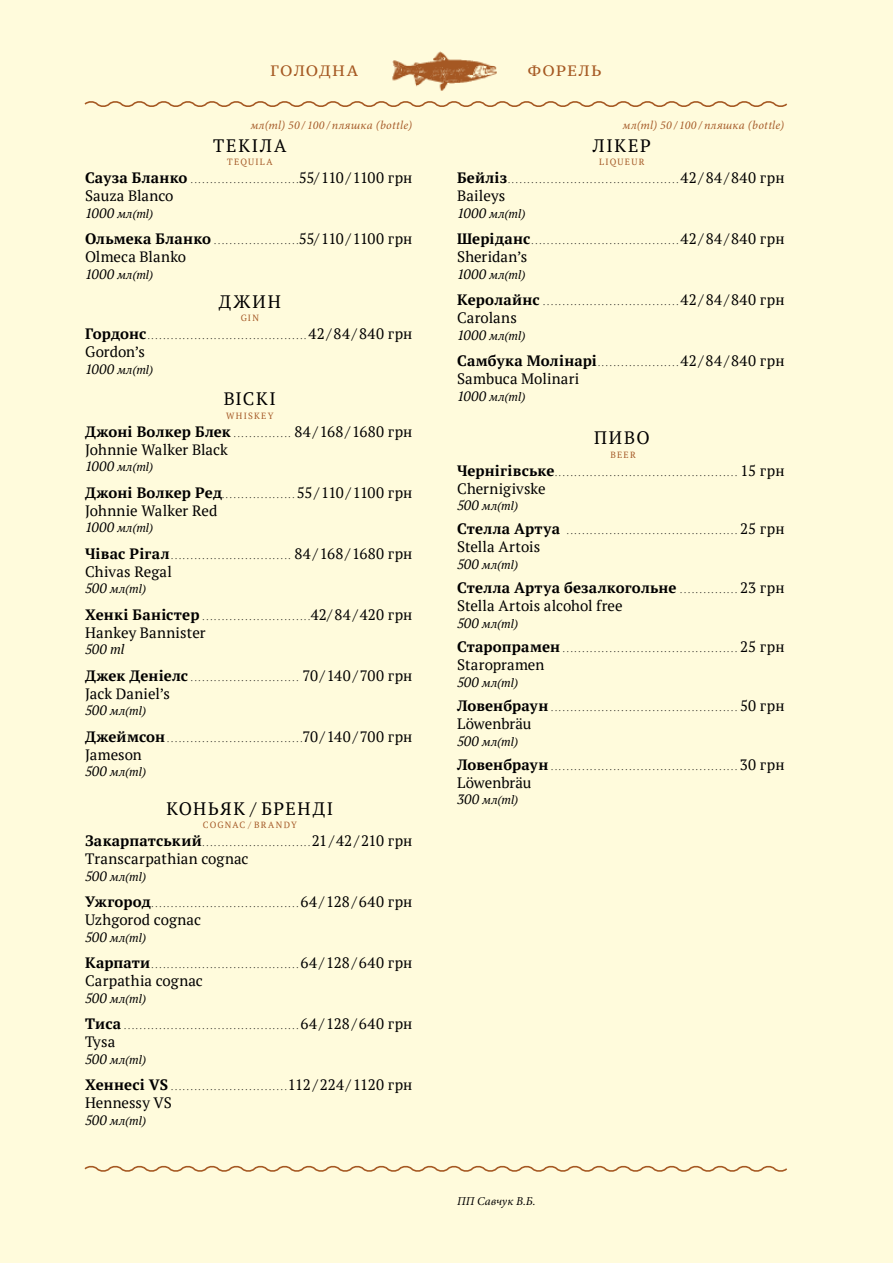
<style>
.page{position:relative;width:893px;height:1263px;background:#fffbdc}
.page>*{position:absolute;margin:0;border:0;box-sizing:border-box;transform-origin:0 0}
.t1{font:18px "PT Serif";letter-spacing:.1em;color:#000}
.t2{font:18px "PT Serif";letter-spacing:.08em;color:#000}
.t3{font:15px/18px "PT Serif";letter-spacing:.005em;color:#000}
.t4{font:15px "PT Serif Caption";letter-spacing:.1em;color:#a55a28}
.t5{font:italic 13.5px "PT Serif";color:#000}
.t6{font:italic 12px "PT Serif";letter-spacing:.02em;color:#000}
.t7{font:italic 12px "Minion Pro";letter-spacing:.02em;color:#a55a28}
.t8{font:italic 12px "Minion Pro";color:#000}
.t9{font:9px "PT Serif";letter-spacing:.135em;color:#a55a28}
.t10{font:7.5px "PT Serif";color:#000}
.s1{font-weight:700;font-size:15px}
.s2{font-size:15px}
.s3{font-size:13.5px}
.s4{font-weight:700}
.s5{font-size:7.5px}
</style>
<div class="page">
<h2 class="t4" style="left:270px;top:61px;width:89px">ГОЛОДНА</h2>
<h2 class="t4" style="left:528px;top:61px;width:75px">ФОРЕЛЬ</h2>
<h3 class="t7" style="left:251px;top:117px;width:163px">мл(ml) 50 / 100 / пляшка (bottle)</h3>
<h1 class="t1" style="left:213px;top:133px;width:75px">ТЕКІЛА</h1>
<p class="t9" style="left:227px;top:156px;width:47px">TEQUILA</p>
<p class="t10" style="left:85px;top:175px;width:329px"><span class="s1">Сауза Бланко</span> . . . . . . . . . . . . . . . . . . . . . . . . . . . <span class="s2">55/110/1100 грн</span></p>
<h2 class="t3" style="left:85px;top:187px;width:90px">Sauza Blanco</h2>
<h3 class="t6" style="left:85px;top:206px;width:70px"><span class="s3">1000</span> мл(ml)</h3>
<p class="t10" style="left:85px;top:236px;width:329px"><span class="s1">Ольмека Бланко</span> . . . . . . . . . . . . . . . . . . . . . <span class="s2">55/110/1100 грн</span></p>
<h2 class="t3" style="left:85px;top:248px;width:103px">Olmeca Blanko</h2>
<h3 class="t6" style="left:85px;top:267px;width:70px"><span class="s3">1000</span> мл(ml)</h3>
<h1 class="t1" style="left:219px;top:289px;width:64px">ДЖИН</h1>
<p class="t9" style="left:241px;top:312px;width:20px">GIN</p>
<p class="t10" style="left:85px;top:331px;width:329px"><span class="s1">Гордонс</span> . . . . . . . . . . . . . . . . . . . . . . . . . . . . . . . . . . . . . . . . . <span class="s2">42/84/840 грн</span></p>
<h2 class="t3" style="left:85px;top:343px;width:61px">Gordon’s</h2>
<h3 class="t6" style="left:85px;top:362px;width:70px"><span class="s3">1000</span> мл(ml)</h3>
<h1 class="t1" style="left:224px;top:387px;width:54px">ВІСКІ</h1>
<p class="t9" style="left:226px;top:409px;width:49px">WHISKEY</p>
<h2 class="t3" style="left:85px;top:422px;width:329px"><span class="s4">Джонi Волкер Блек</span> <span class="s5">. . . . . . . . . . . . . . .</span> 84/168/1680 грн<br>Johnnie Walker Black</h2>
<h3 class="t6" style="left:85px;top:459px;width:70px"><span class="s3">1000</span> мл(ml)</h3>
<p class="t10" style="left:85px;top:490px;width:329px"><span class="s1">Джонi Волкер Ред</span>. . . . . . . . . . . . . . . . . . . <span class="s2">55/110/1100 грн</span></p>
<h2 class="t3" style="left:85px;top:501px;width:134px">Johnnie Walker Red</h2>
<h3 class="t6" style="left:85px;top:520px;width:70px"><span class="s3">1000</span> мл(ml)</h3>
<p class="t10" style="left:85px;top:551px;width:329px"><span class="s1">Чівас Рігал</span> . . . . . . . . . . . . . . . . . . . . . . . . . . . . . . . <span class="s2">84/168/1680 грн</span></p>
<h2 class="t3" style="left:85px;top:562px;width:88px">Chivas Regal</h2>
<h3 class="t6" style="left:85px;top:581px;width:63px"><span class="s3">500</span> мл(ml)</h3>
<p class="t10" style="left:85px;top:612px;width:329px"><span class="s1">Хенкі Баністер</span> . . . . . . . . . . . . . . . . . . . . . . . . . . . <span class="s2">42/84/420 грн</span></p>
<h2 class="t3" style="left:85px;top:623px;width:122px">Hankey Bannister</h2>
<h3 class="t5" style="left:85px;top:641px;width:41px">500 ml</h3>
<p class="t10" style="left:85px;top:673px;width:329px"><span class="s1">Джек Деніелс</span> . . . . . . . . . . . . . . . . . . . . . . . . . . . <span class="s2">70/140/700 грн</span></p>
<h2 class="t3" style="left:85px;top:684px;width:86px">Jack Daniel’s</h2>
<h3 class="t6" style="left:85px;top:703px;width:63px"><span class="s3">500</span> мл(ml)</h3>
<p class="t10" style="left:85px;top:734px;width:329px"><span class="s1">Джеймсон</span> . . . . . . . . . . . . . . . . . . . . . . . . . . . . . . . . . . <span class="s2">70/140/700 грн</span></p>
<h2 class="t3" style="left:85px;top:745px;width:58px">Jameson</h2>
<h3 class="t6" style="left:85px;top:764px;width:63px"><span class="s3">500</span> мл(ml)</h3>
<h1 class="t2" style="left:166px;top:796px;width:168px">КОНЬЯК / БРЕНДІ</h1>
<p class="t9" style="left:203px;top:819px;width:95px">СOGNAC / BRANDY</p>
<p class="t10" style="left:85px;top:838px;width:329px"><span class="s1">Закарпатський</span> . . . . . . . . . . . . . . . . . . . . . . . . . . . <span class="s2">21/42/210 грн</span></p>
<h2 class="t3" style="left:85px;top:850px;width:165px">Transcarpathian cognac</h2>
<h3 class="t6" style="left:85px;top:869px;width:63px"><span class="s3">500</span> мл(ml)</h3>
<p class="t10" style="left:85px;top:899px;width:329px"><span class="s1">Ужгород</span> . . . . . . . . . . . . . . . . . . . . . . . . . . . . . . . . . . . . . . <span class="s2">64/128/640 грн</span></p>
<h2 class="t3" style="left:85px;top:911px;width:118px">Uzhgorod cognac</h2>
<h3 class="t6" style="left:85px;top:930px;width:63px"><span class="s3">500</span> мл(ml)</h3>
<p class="t10" style="left:85px;top:960px;width:329px"><span class="s1">Карпати</span> . . . . . . . . . . . . . . . . . . . . . . . . . . . . . . . . . . . . . . <span class="s2">64/128/640 грн</span></p>
<h2 class="t3" style="left:85px;top:972px;width:119px">Carpathia cognac</h2>
<h3 class="t6" style="left:85px;top:991px;width:63px"><span class="s3">500</span> мл(ml)</h3>
<p class="t10" style="left:85px;top:1021px;width:329px"><span class="s1">Тиса</span> . . . . . . . . . . . . . . . . . . . . . . . . . . . . . . . . . . . . . . . . . . . . . <span class="s2">64/128/640 грн</span></p>
<h2 class="t3" style="left:85px;top:1033px;width:32px">Tysa</h2>
<h3 class="t6" style="left:85px;top:1052px;width:63px"><span class="s3">500</span> мл(ml)</h3>
<p class="t10" style="left:85px;top:1082px;width:329px"><span class="s1">Хеннесі VS</span> . . . . . . . . . . . . . . . . . . . . . . . . . . . . . <span class="s2">112/224/1120 грн</span></p>
<h2 class="t3" style="left:85px;top:1094px;width:88px">Hennessy VS</h2>
<h3 class="t6" style="left:85px;top:1113px;width:63px"><span class="s3">500</span> мл(ml)</h3>
<h3 class="t7" style="left:623px;top:117px;width:163px">мл(ml) 50 / 100 / пляшка (bottle)</h3>
<h1 class="t1" style="left:593px;top:133px;width:60px">ЛІКЕР</h1>
<p class="t9" style="left:599px;top:156px;width:47px">LIQUEUR</p>
<p class="t10" style="left:457px;top:175px;width:329px"><span class="s1">Бейліз</span> . . . . . . . . . . . . . . . . . . . . . . . . . . . . . . . . . . . . . . . . . . . . <span class="s2">42/84/840 грн</span></p>
<h2 class="t3" style="left:457px;top:187px;width:50px">Baileys</h2>
<h3 class="t6" style="left:457px;top:206px;width:70px"><span class="s3">1000</span> мл(ml)</h3>
<p class="t10" style="left:457px;top:236px;width:329px"><span class="s1">Шеріданс</span> . . . . . . . . . . . . . . . . . . . . . . . . . . . . . . . . . . . . . . <span class="s2">42/84/840 грн</span></p>
<h2 class="t3" style="left:457px;top:248px;width:72px">Sheridan’s</h2>
<h3 class="t6" style="left:457px;top:267px;width:70px"><span class="s3">1000</span> мл(ml)</h3>
<p class="t10" style="left:457px;top:297px;width:329px"><span class="s1">Керолайнс</span> . . . . . . . . . . . . . . . . . . . . . . . . . . . . . . . . . . . <span class="s2">42/84/840 грн</span></p>
<h2 class="t3" style="left:457px;top:309px;width:61px">Carolans</h2>
<h3 class="t6" style="left:457px;top:328px;width:70px"><span class="s3">1000</span> мл(ml)</h3>
<p class="t10" style="left:457px;top:358px;width:329px"><span class="s1">Самбука Молінарі</span> . . . . . . . . . . . . . . . . . . . . . <span class="s2">42/84/840 грн</span></p>
<h2 class="t3" style="left:457px;top:370px;width:124px">Sambuca Molinari</h2>
<h3 class="t6" style="left:457px;top:389px;width:70px"><span class="s3">1000</span> мл(ml)</h3>
<h1 class="t1" style="left:594px;top:426px;width:57px">ПИВО</h1>
<p class="t9" style="left:610px;top:448px;width:27px">BEER</p>
<p class="t10" style="left:457px;top:468px;width:329px"><span class="s1">Чернігівське</span> . . . . . . . . . . . . . . . . . . . . . . . . . . . . . . . . . . . . . . . . . . . . . . . <span class="s2">15 грн</span></p>
<h2 class="t3" style="left:457px;top:479px;width:90px">Chernigivske</h2>
<h3 class="t6" style="left:457px;top:498px;width:63px"><span class="s3">500</span> мл(ml)</h3>
<p class="t10" style="left:457px;top:527px;width:329px"><span class="s1">Стелла Артуа</span> . . . . . . . . . . . . . . . . . . . . . . . . . . . . . . . . . . . . . . . . . . . . <span class="s2">25 грн</span></p>
<h2 class="t3" style="left:457px;top:538px;width:85px">Stella Artois</h2>
<h3 class="t6" style="left:457px;top:557px;width:63px"><span class="s3">500</span> мл(ml)</h3>
<h2 class="t3" style="left:457px;top:579px;width:329px"><span class="s4">Стелла Артуа безалкогольне</span> <span class="s5">. . . . . . . . . . . . . . .</span> 23 грн<br>Stella Artois alcohol free</h2>
<h3 class="t6" style="left:457px;top:616px;width:63px"><span class="s3">500</span> мл(ml)</h3>
<p class="t10" style="left:457px;top:645px;width:329px"><span class="s1">Старопрамен</span> . . . . . . . . . . . . . . . . . . . . . . . . . . . . . . . . . . . . . . . . . . . . . <span class="s2">25 грн</span></p>
<h2 class="t3" style="left:457px;top:656px;width:89px">Staropramen</h2>
<h3 class="t6" style="left:457px;top:675px;width:63px"><span class="s3">500</span> мл(ml)</h3>
<p class="t10" style="left:457px;top:703px;width:329px"><span class="s1">Ловенбраун</span> . . . . . . . . . . . . . . . . . . . . . . . . . . . . . . . . . . . . . . . . . . . . . . . . <span class="s2">50 грн</span></p>
<h2 class="t3" style="left:457px;top:715px;width:76px">Löwenbräu</h2>
<h3 class="t6" style="left:457px;top:734px;width:63px"><span class="s3">500</span> мл(ml)</h3>
<p class="t10" style="left:457px;top:762px;width:329px"><span class="s1">Ловенбраун</span> . . . . . . . . . . . . . . . . . . . . . . . . . . . . . . . . . . . . . . . . . . . . . . . . <span class="s2">30 грн</span></p>
<h2 class="t3" style="left:457px;top:773px;width:76px">Löwenbräu</h2>
<h3 class="t6" style="left:457px;top:792px;width:63px"><span class="s3">300</span> мл(ml)</h3>
<h3 class="t8" style="left:457px;top:1193px;width:80px">ПП Cавчук В.Б.</h3>
</div>
